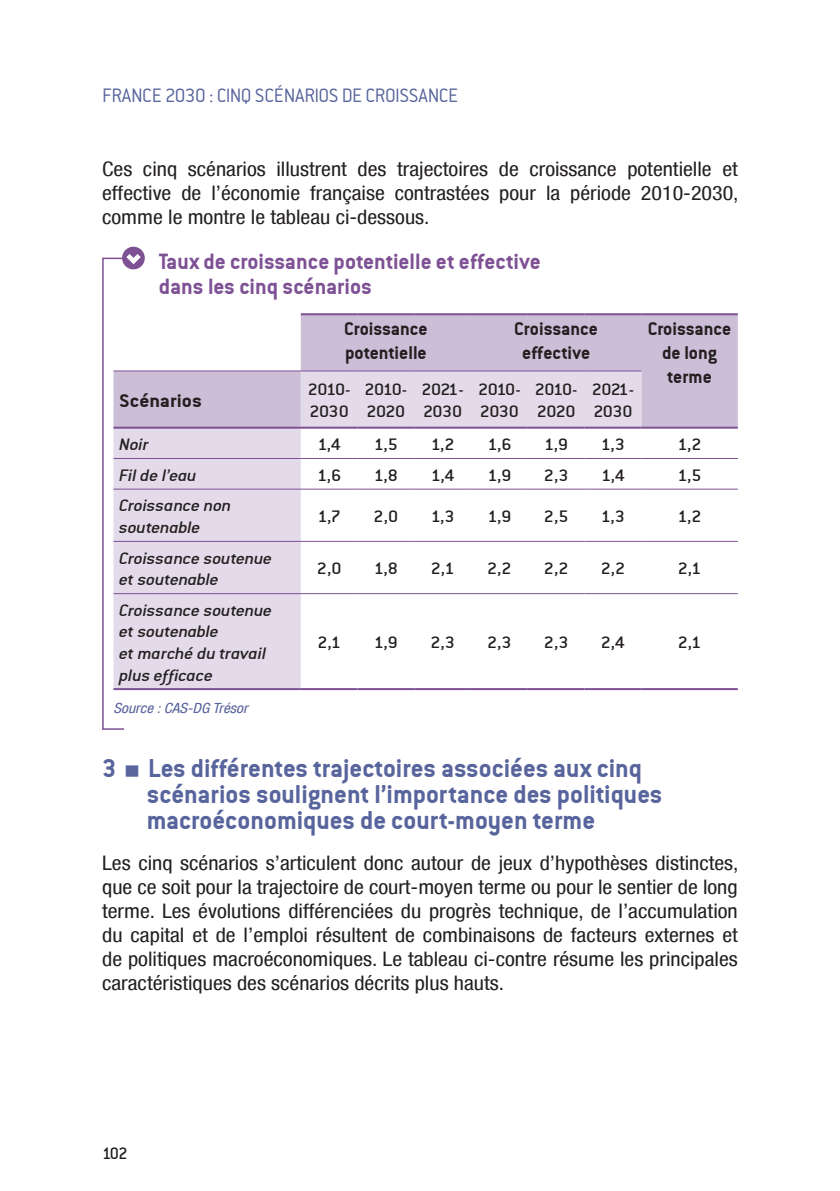
<style>
.page{position:relative;width:840px;height:1191px;background:#fff}
.page>*{position:absolute;margin:0;border:0;box-sizing:border-box;transform-origin:0 0}
.CAS_Titre_1{font:28px/26px "Conduit ITCTT Bold";color:#58649c}
.Titre_encadré{font:24px/25px "Conduit ITCTT Bold";color:#7e5195}
.t1{font:21px "Conduit ITCTT Light";letter-spacing:-.01em;color:#58649c}
.t2{font:condensed 20px/24px "Helvetica Neue LT";color:#231f20;text-align:justify;scale:1.1 1}
.Sans_interligne{font:20px/24px "Conduit ITCTT Bold";color:#231f20;text-align:center}
.Sans_interligne-2{font:20px "Conduit ITCTT Bold";color:#231f20;scale:1.1 1}
.Sans_interligne-3{font:18px/21.6px "Conduit Md ITCTT Medium";letter-spacing:-.03em;color:#231f20;scale:1.1 1}
.Sans_interligne-4{font:italic 18px/21.6px "Conduit Md ITCTT Medium";letter-spacing:-.015em;color:#231f20;scale:1.1 1}
.Sans_interligne-5{font:18px "Conduit Md ITCTT Medium";letter-spacing:-.03em;color:#231f20}
.Texte_sources{font:italic condensed 14px "Helvetica Neue LT";color:#58649c;scale:1.1 1}
</style>
<div class="page">
<div style="left:300px;top:315px;width:437px;height:112px;background:#ccbed7"></div>
<svg style="left:113px;top:371px;width:528px;height:317px"></svg>
<hr style="left:113px;top:370px;width:187px;height:1px;background:#7e5195">
<hr style="left:300px;top:370px;width:57px;height:1px;background:#7e5195">
<hr style="left:357px;top:370px;width:57px;height:1px;background:#7e5195">
<hr style="left:414px;top:370px;width:57px;height:1px;background:#7e5195">
<hr style="left:471px;top:370px;width:56px;height:1px;background:#7e5195">
<hr style="left:527px;top:370px;width:57px;height:1px;background:#7e5195">
<hr style="left:584px;top:370px;width:57px;height:1px;background:#7e5195">
<hr style="left:113px;top:458px;width:187px;height:1px;background:#7e5195">
<hr style="left:300px;top:458px;width:57px;height:1px;background:#7e5195">
<hr style="left:357px;top:458px;width:57px;height:1px;background:#7e5195">
<hr style="left:414px;top:458px;width:57px;height:1px;background:#7e5195">
<hr style="left:471px;top:458px;width:56px;height:1px;background:#7e5195">
<hr style="left:527px;top:458px;width:57px;height:1px;background:#7e5195">
<hr style="left:584px;top:458px;width:57px;height:1px;background:#7e5195">
<hr style="left:641px;top:458px;width:96px;height:1px;background:#7e5195">
<hr style="left:113px;top:488px;width:187px;height:1px;background:#7e5195">
<hr style="left:300px;top:488px;width:57px;height:1px;background:#7e5195">
<hr style="left:357px;top:488px;width:57px;height:1px;background:#7e5195">
<hr style="left:414px;top:488px;width:57px;height:1px;background:#7e5195">
<hr style="left:471px;top:488px;width:56px;height:1px;background:#7e5195">
<hr style="left:527px;top:488px;width:57px;height:1px;background:#7e5195">
<hr style="left:584px;top:488px;width:57px;height:1px;background:#7e5195">
<hr style="left:641px;top:488px;width:96px;height:1px;background:#7e5195">
<hr style="left:113px;top:541px;width:187px;height:1px;background:#7e5195">
<hr style="left:300px;top:541px;width:57px;height:1px;background:#7e5195">
<hr style="left:357px;top:541px;width:57px;height:1px;background:#7e5195">
<hr style="left:414px;top:541px;width:57px;height:1px;background:#7e5195">
<hr style="left:471px;top:541px;width:56px;height:1px;background:#7e5195">
<hr style="left:527px;top:541px;width:57px;height:1px;background:#7e5195">
<hr style="left:584px;top:541px;width:57px;height:1px;background:#7e5195">
<hr style="left:641px;top:541px;width:96px;height:1px;background:#7e5195">
<hr style="left:113px;top:593px;width:187px;height:1px;background:#7e5195">
<hr style="left:300px;top:593px;width:57px;height:1px;background:#7e5195">
<hr style="left:357px;top:593px;width:57px;height:1px;background:#7e5195">
<hr style="left:414px;top:593px;width:57px;height:1px;background:#7e5195">
<hr style="left:471px;top:593px;width:56px;height:1px;background:#7e5195">
<hr style="left:527px;top:593px;width:57px;height:1px;background:#7e5195">
<hr style="left:584px;top:593px;width:57px;height:1px;background:#7e5195">
<hr style="left:641px;top:593px;width:96px;height:1px;background:#7e5195">
<hr style="left:113px;top:688px;width:187px;height:2px;background:#7e5195">
<hr style="left:300px;top:688px;width:57px;height:2px;background:#7e5195">
<hr style="left:357px;top:688px;width:57px;height:2px;background:#7e5195">
<hr style="left:414px;top:688px;width:57px;height:2px;background:#7e5195">
<hr style="left:471px;top:688px;width:56px;height:2px;background:#7e5195">
<hr style="left:527px;top:688px;width:57px;height:2px;background:#7e5195">
<hr style="left:584px;top:688px;width:57px;height:2px;background:#7e5195">
<hr style="left:641px;top:688px;width:96px;height:2px;background:#7e5195">
<hr style="left:300px;top:313px;width:57px;height:2px;background:#7e5195">
<hr style="left:357px;top:313px;width:57px;height:2px;background:#7e5195">
<hr style="left:414px;top:313px;width:57px;height:2px;background:#7e5195">
<hr style="left:471px;top:313px;width:56px;height:2px;background:#7e5195">
<hr style="left:527px;top:313px;width:57px;height:2px;background:#7e5195">
<hr style="left:584px;top:313px;width:57px;height:2px;background:#7e5195">
<hr style="left:641px;top:313px;width:96px;height:2px;background:#7e5195">
<hr style="left:113px;top:427px;width:187px;height:2px;background:#7e5195">
<hr style="left:300px;top:427px;width:57px;height:2px;background:#7e5195">
<hr style="left:357px;top:427px;width:57px;height:2px;background:#7e5195">
<hr style="left:414px;top:427px;width:57px;height:2px;background:#7e5195">
<hr style="left:471px;top:427px;width:56px;height:2px;background:#7e5195">
<hr style="left:527px;top:427px;width:57px;height:2px;background:#7e5195">
<hr style="left:584px;top:427px;width:57px;height:2px;background:#7e5195">
<hr style="left:641px;top:427px;width:96px;height:2px;background:#7e5195">
<div style="left:122px;top:247px;width:23px;height:22px;background:#7e5195;border-radius:50%"></div>
<svg style="left:102px;top:254px;width:39px;height:10px"></svg>
<hr style="left:102px;top:258px;width:2px;height:471px;background:#7e5195">
<hr style="left:102px;top:728px;width:22px;height:2px;background:#7e5195">
<p class="t1" style="left:102px;top:83px;width:357px">FRANCE 2030 : CINQ SCÉNARIOS DE CROISSANCE</p>
<p class="t2" style="left:102px;top:157px;width:579px">Ces cinq scénarios illustrent des trajectoires de croissance potentielle et effective de l’économie française contrastées pour la période 2010-2030, comme le montre le tableau ci-dessous.</p>
<p class="Titre_encadré" style="left:159px;top:248px;width:383px">Taux de croissance potentielle et effective dans les cinq scénarios</p>
<p class="Sans_interligne" style="left:344px;top:316px;width:85px;text-align:left">Croissance potentielle</p>
<p class="Sans_interligne" style="left:514px;top:316px;width:85px">Croissance effective</p>
<p class="Sans_interligne" style="left:647px;top:316px;width:85px">Croissance de long terme</p>
<p class="Sans_interligne-2" style="left:119px;top:388px;width:77px">Scénarios</p>
<p class="Sans_interligne-3" style="left:308px;top:378px;width:40px">2010-<br>2030</p>
<p class="Sans_interligne-3" style="left:364px;top:378px;width:40px">2010-<br>2020</p>
<p class="Sans_interligne-3" style="left:421px;top:378px;width:40px">2021-<br>2030</p>
<p class="Sans_interligne-3" style="left:478px;top:378px;width:40px">2010-<br>2030</p>
<p class="Sans_interligne-3" style="left:534px;top:378px;width:40px">2010-<br>2020</p>
<p class="Sans_interligne-3" style="left:591px;top:378px;width:40px">2021-<br>2030</p>
<p class="Sans_interligne-4" style="left:119px;top:433px;width:28px">Noir</p>
<p class="Sans_interligne-3" style="left:317px;top:433px;width:23px">1,4</p>
<p class="Sans_interligne-3" style="left:373px;top:433px;width:23px">1,5</p>
<p class="Sans_interligne-3" style="left:430px;top:433px;width:23px">1,2</p>
<p class="Sans_interligne-3" style="left:487px;top:433px;width:23px">1,6</p>
<p class="Sans_interligne-3" style="left:544px;top:433px;width:23px">1,9</p>
<p class="Sans_interligne-3" style="left:600px;top:433px;width:23px">1,3</p>
<p class="Sans_interligne-3" style="left:677px;top:433px;width:23px">1,2</p>
<p class="Sans_interligne-4" style="left:119px;top:464px;width:72px">Fil de l’eau</p>
<p class="Sans_interligne-3" style="left:317px;top:464px;width:23px">1,6</p>
<p class="Sans_interligne-3" style="left:373px;top:464px;width:23px">1,8</p>
<p class="Sans_interligne-3" style="left:430px;top:464px;width:23px">1,4</p>
<p class="Sans_interligne-3" style="left:487px;top:464px;width:23px">1,9</p>
<p class="Sans_interligne-3" style="left:543px;top:464px;width:24px">2,3</p>
<p class="Sans_interligne-3" style="left:600px;top:464px;width:23px">1,4</p>
<p class="Sans_interligne-3" style="left:677px;top:464px;width:23px">1,5</p>
<p class="Sans_interligne-4" style="left:119px;top:494px;width:104px">Croissance non soutenable</p>
<p class="Sans_interligne-3" style="left:317px;top:505px;width:23px">1,7</p>
<p class="Sans_interligne-3" style="left:373px;top:505px;width:24px">2,0</p>
<p class="Sans_interligne-3" style="left:430px;top:505px;width:23px">1,3</p>
<p class="Sans_interligne-3" style="left:487px;top:505px;width:23px">1,9</p>
<p class="Sans_interligne-3" style="left:543px;top:505px;width:24px">2,5</p>
<p class="Sans_interligne-3" style="left:600px;top:505px;width:23px">1,3</p>
<p class="Sans_interligne-3" style="left:677px;top:505px;width:23px">1,2</p>
<p class="Sans_interligne-4" style="left:119px;top:546px;width:141px">Croissance soutenue et soutenable</p>
<p class="Sans_interligne-3" style="left:317px;top:557px;width:24px">2,0</p>
<p class="Sans_interligne-3" style="left:373px;top:557px;width:23px">1,8</p>
<p class="Sans_interligne-3" style="left:430px;top:557px;width:23px">2,1</p>
<p class="Sans_interligne-3" style="left:487px;top:557px;width:24px">2,2</p>
<p class="Sans_interligne-3" style="left:543px;top:557px;width:24px">2,2</p>
<p class="Sans_interligne-3" style="left:600px;top:557px;width:24px">2,2</p>
<p class="Sans_interligne-3" style="left:677px;top:557px;width:23px">2,1</p>
<p class="Sans_interligne-4" style="left:119px;top:599px;width:141px">Croissance soutenue et soutenable<br>et marché du travail plus efficace</p>
<p class="Sans_interligne-3" style="left:317px;top:631px;width:23px">2,1</p>
<p class="Sans_interligne-3" style="left:373px;top:631px;width:23px">1,9</p>
<p class="Sans_interligne-3" style="left:430px;top:631px;width:24px">2,3</p>
<p class="Sans_interligne-3" style="left:487px;top:631px;width:24px">2,3</p>
<p class="Sans_interligne-3" style="left:543px;top:631px;width:24px">2,3</p>
<p class="Sans_interligne-3" style="left:600px;top:631px;width:23px">2,4</p>
<p class="Sans_interligne-3" style="left:677px;top:631px;width:23px">2,1</p>
<p class="Texte_sources" style="left:113px;top:700px;width:123px">Source : CAS-DG Trésor</p>
<p class="CAS_Titre_1" style="left:147px;top:754px;width:517px;text-indent:-45px">3 Les différentes trajectoires associées aux cinq scénarios soulignent l’importance des politiques macroéconomiques de court-moyen terme</p>
<p class="t2" style="left:102px;top:850px;width:579px">Les cinq scénarios s’articulent donc autour de jeux d’hypothèses distinctes, que ce soit pour la trajectoire de court-moyen terme ou pour le sentier de long terme. Les évolutions différenciées du progrès technique, de l’accumulation du capital et de l’emploi résultent de combinaisons de facteurs externes et de politiques macroéconomiques. Le tableau ci-contre résume les principales caractéristiques des scénarios décrits plus hauts.</p>
<p class="Sans_interligne-5" style="left:102px;top:1142px;width:27px">102</p>
</div>
